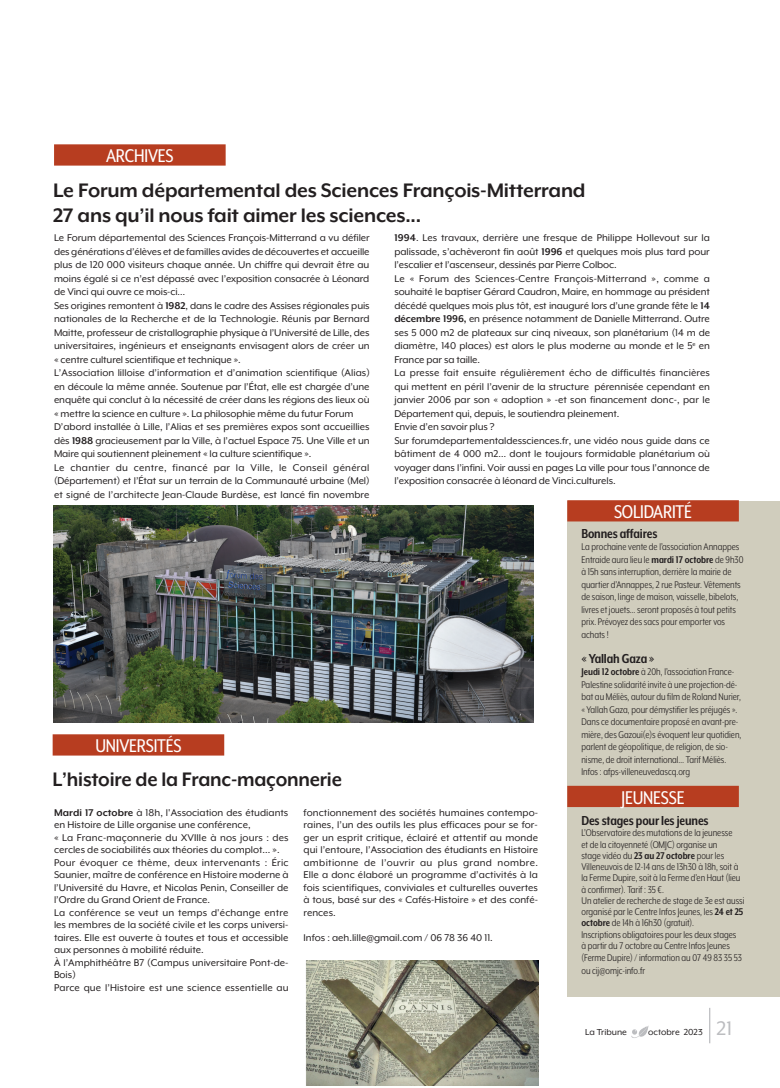
<style>
.page{position:relative;width:780px;height:1088px;background:#fff}
.page>*{position:absolute;margin:0;border:0;box-sizing:border-box;transform-origin:0 0}
.t1{font:700 22.5px/25px "Mr Eaves XL Mod OT";letter-spacing:-.01em;color:#231f20}
.t2{font:700 22.5px "Mr Eaves XL Mod OT";letter-spacing:-.01em;color:#231f20;scale:.95 1}
.t3{font:22.5px "Mr Eaves XL Mod OT";color:#bcbdc0}
.t4{font:21.25px "Mr Eaves XL Mod Nar OT";letter-spacing:-.01em;color:#fff}
.t5{font:700 15px "Mr Eaves XL Mod Nar OT";letter-spacing:-.01em;color:#231f20}
.t6{font:11.25px/13.5px "Mr Eaves XL Mod OT";color:#231f20}
.t7{font:11.25px/12.5px "Mr Eaves XL Mod Nar OT";color:#231f20}
.t8{font:10px "Mr Eaves XL Mod OT";color:#231f20}
.s1{font-weight:700}
</style>
<div class="page">
<img style="left:631px;top:1026px;width:18px;height:12px">
<hr style="left:709px;top:1008px;width:1px;height:35px;background:#bcbdc0">
<div style="left:567px;top:501px;width:213px;height:495px;background:#d0cdbd"></div>
<div style="left:567px;top:500px;width:171px;height:21px;background:#b73d20"></div>
<div style="left:567px;top:786px;width:171px;height:21px;background:#b73d20"></div>
<div style="left:54px;top:144px;width:172px;height:22px;background:#b73d20"></div>
<div style="left:53px;top:734px;width:171px;height:21px;background:#b73d20"></div>
<img style="left:305px;top:960px;width:233px;height:125px">
<img style="left:53px;top:505px;width:480px;height:218px">
<h2 class="t4" style="left:106px;top:144px;width:69px">ARCHIVES</h2>
<h1 class="t1" style="left:53px;top:178px;width:534px">Le Forum départemental des Sciences François-Mitterrand<br>27 ans qu’il nous fait aimer les sciences...</h1>
<p class="t6" style="left:54px;top:231px;width:317px">Le Forum départemental des Sciences François-Mitterrand a vu défiler des générations d’élèves et de familles avides de découvertes et accueille plus de 120 000 visiteurs chaque année. Un chiffre qui devrait être au moins égalé si ce n’est dépassé avec l’exposition consacrée à Léonard de Vinci qui ouvre ce mois-ci…<br>Ses origines remontent à <span class="s1">1982</span>, dans le cadre des Assises régionales puis nationales de la Recherche et de la Technologie. Réunis par Bernard Maitte, professeur de cristallographie physique à l’Université de Lille, des universitaires, ingénieurs et enseignants envisagent alors de créer un « centre culturel scientifique et technique ».<br>L’Association lilloise d’information et d’animation scientifique (Alias) en découle la même année. Soutenue par l’État, elle est chargée d’une enquête qui conclut à la nécessité de créer dans les régions des lieux où « mettre la science en culture ». La philosophie même du futur Forum D’abord installée à Lille, l’Alias et ses premières expos sont accueillies dès <span class="s1">1988</span> gracieusement par la Ville, à l’actuel Espace 75. Une Ville et un Maire qui soutiennent pleinement « la culture scientifique ».<br>Le chantier du centre, financé par la Ville, le Conseil général (Département) et l’État sur un terrain de la Communauté urbaine (Mel) et signé de l’architecte Jean-Claude Burdèse, est lancé fin novembre</p>
<p class="t6" style="left:394px;top:231px;width:317px"><span class="s1">1994</span>. Les travaux, derrière une fresque de Philippe Hollevout sur la palissade, s’achèveront fin août <span class="s1">1996</span> et quelques mois plus tard pour l’escalier et l’ascenseur, dessinés par Pierre Colboc.<br>Le « Forum des Sciences-Centre François-Mitterrand », comme a souhaité le baptiser Gérard Caudron, Maire, en hommage au président décédé quelques mois plus tôt, est inauguré lors d’une grande fête le <span class="s1">14 décembre 1996,</span> en présence notamment de Danielle Mitterrand. Outre ses 5 000 m2 de plateaux sur cinq niveaux, son planétarium (14 m de diamètre, 140 places) est alors le plus moderne au monde et le 5<sup>e</sup> en France par sa taille.<br>La presse fait ensuite régulièrement écho de difficultés financières qui mettent en péril l’avenir de la structure pérennisée cependant en janvier 2006 par son « adoption » -et son financement donc-, par le Département qui, depuis, le soutiendra pleinement.<br>Envie d’en savoir plus ?<br>Sur forumdepartementaldessciences.fr, une vidéo nous guide dans ce bâtiment de 4 000 m2… dont le toujours formidable planétarium où voyager dans l’infini. Voir aussi en pages La ville pour tous l’annonce de l’exposition consacrée à léonard de Vinci.culturels.</p>
<h2 class="t4" style="left:614px;top:500px;width:79px">SOLIDARITÉ</h2>
<h2 class="t4" style="left:95px;top:734px;width:88px">UNIVERSITÉS</h2>
<h1 class="t2" style="left:53px;top:767px;width:306px">L’histoire de la Franc-maçonnerie</h1>
<p class="t6" style="left:54px;top:806px;width:236px;line-height:12.5px"><span class="s1">Mardi 17 octobre</span> à 18h, l'Association des étudiants en Histoire de Lille organise une conférence,<br>« La Franc-maçonnerie du XVIIIe à nos jours : des cercles de sociabilités aux théories du complot... ».<br>Pour évoquer ce thème, deux intervenants : Éric Saunier, maître de conférence en Histoire moderne à l’Université du Havre, et Nicolas Penin, Conseiller de l’Ordre du Grand Orient de France.<br>La conférence se veut un temps d'échange entre les membres de la société civile et les corps universi&shy;taires. Elle est ouverte à toutes et tous et accessible aux personnes à mobilité réduite.<br>À l’Amphithéâtre B7 (Campus universitaire Pont-de-Bois)<br>Parce que l’Histoire est une science essentielle au</p>
<p class="t6" style="left:303px;top:806px;width:236px;line-height:12.5px;text-align:justify">fonctionnement des sociétés humaines contempo&shy;raines, l’un des outils les plus efficaces pour se for&shy;ger un esprit critique, éclairé et attentif au monde qui l’entoure, l’Association des étudiants en Histoire ambitionne de l’ouvrir au plus grand nombre.<br>Elle a donc élaboré un programme d’activités à la fois scientifiques, conviviales et culturelles ouvertes à tous, basé sur des « Cafés-Histoire » et des confé&shy;rences.</p>
<p class="t6" style="left:303px;top:931px;width:191px">Infos : aeh.lille@gmail.com / 06 78 36 40 11.</p>
<h3 class="t5" style="left:581px;top:525px;width:77px">Bonnes affaires</h3>
<p class="t7" style="left:581px;top:540px;width:163px">La prochaine vente de l’association Annappes Entraide aura lieu le <span class="s1">mardi 17 octobre</span> de 9h30 à 15h sans interruption, derrière la mairie de quartier d’Annappes, 2 rue Pasteur. Vêtements de saison, linge de maison, vaisselle, bibelots, livres et jouets… seront proposés à tout petits prix. Prévoyez des sacs pour emporter vos achats !</p>
<h3 class="t5" style="left:581px;top:650px;width:75px">« Yallah Gaza »</h3>
<p class="t7" style="left:581px;top:665px;width:161px"><span class="s1">Jeudi 12 octobre</span> à 20h, l’association France-Palestine solidarité invite à une projection-dé&shy;bat au Méliès, autour du film de Roland Nurier, « Yallah Gaza, pour démystifier les préjugés ».<br>Dans ce documentaire proposé en avant-pre&shy;mière, des Gazoui(e)s évoquent leur quotidien, parlent de géopolitique, de religion, de sio&shy;nisme, de droit international… Tarif Méliès.<br>Infos : afps-villeneuvedascq.org</p>
<h3 class="t5" style="left:581px;top:812px;width:129px">Des stages pour les jeunes</h3>
<p class="t7" style="left:581px;top:827px;width:164px;line-height:11.2px">L’Observatoire des mutations de la jeunesse<br>et de la citoyenneté (OMJC) organise un<br>stage vidéo du <span class="s1">23 au 27 octobre</span> pour les Villeneuvois de 12-14 ans de 13h30 à 18h, soit à la Ferme Dupire, soit à la Ferme d’en Haut (lieu à confirmer). Tarif : 35 €.<br>Un atelier de recherche de stage de 3e est aussi organisé par le Centre Infos Jeunes, les <span class="s1">24 et 25 octobre</span> de 14h à 16h30 (gratuit).<br>Inscriptions obligatoires pour les deux stages<br>à partir du 7 octobre au Centre Infos Jeunes</p>
<p class="t7" style="left:581px;top:951px;width:162px">(Ferme Dupire) / information au 07 49 83 35 53 ou cij@omjc-info.fr</p>
<h2 class="t4" style="left:621px;top:786px;width:64px">JEUNESSE</h2>
<p class="t8" style="left:585px;top:1026px;width:43px">La Tribune</p>
<p class="t8" style="left:648px;top:1026px;width:56px">octobre 2023</p>
<h1 class="t3" style="left:716px;top:1016px;width:17px">21</h1>
</div>
